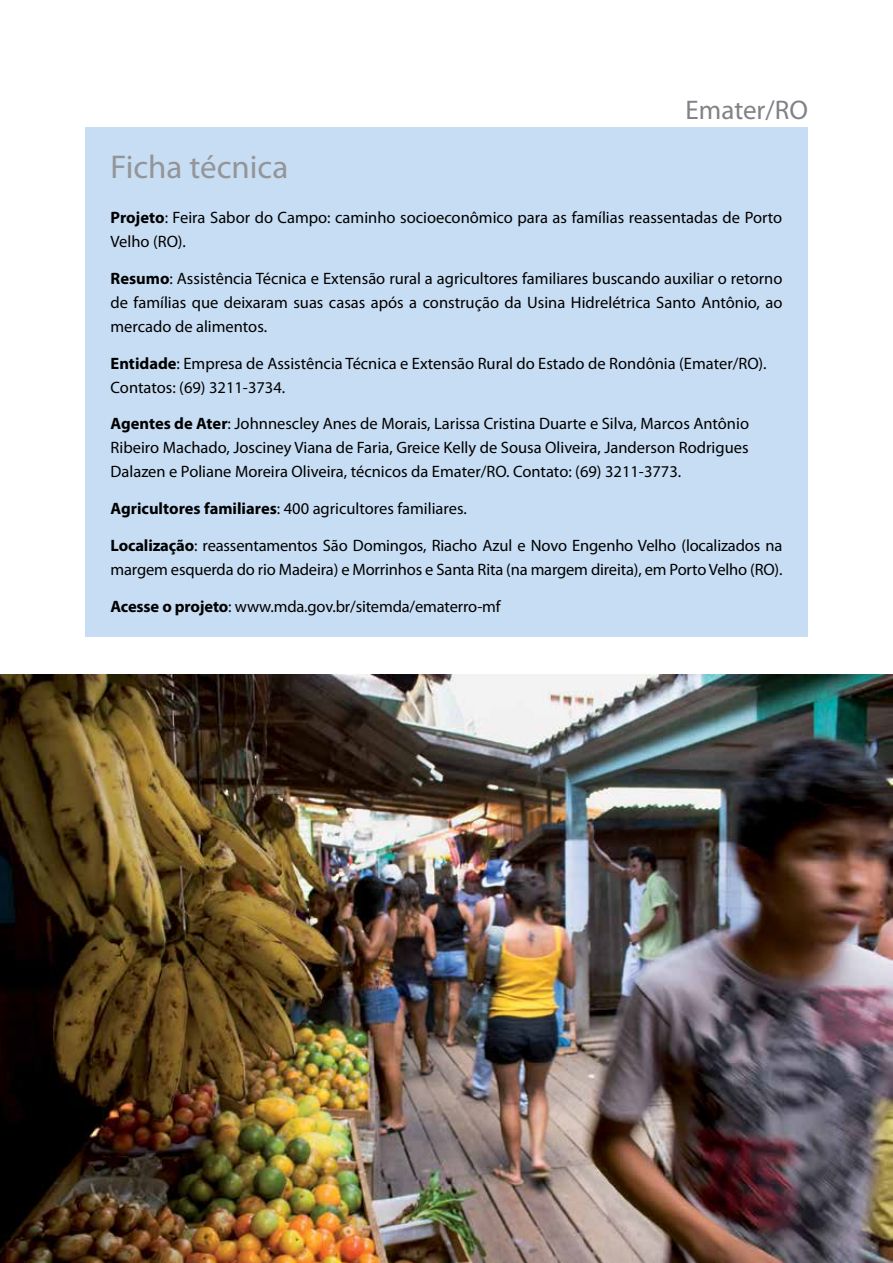
<style>
.page{position:relative;width:893px;height:1263px;background:#fff}
.page>*{position:absolute;margin:0;border:0;box-sizing:border-box;transform-origin:0 0}
.t1{font:33px "Myriad Pro";color:#939598}
.t2{font:27px "Myriad Pro";color:#808285}
.t3{font:16.5px/24px "Myriad Pro";color:#000}
.s1{font-weight:700}
</style>
<div class="page">
<div style="left:85px;top:128px;width:723px;height:509px;background:#c7ddf3"></div>
<img style="left:0;top:675px;width:893px;height:588px">
<h2 class="t2" style="left:686px;top:93px;width:124px">Emater/RO</h2>
<h1 class="t1" style="left:111px;top:146px;width:179px">Ficha técnica</h1>
<p class="t3" style="left:111px;top:205px;width:673px"><span class="s1">Projeto</span>: Feira Sabor do Campo: caminho socioeconômico para as famílias reassentadas de Porto<br>Velho (RO).</p>
<p class="t3" style="left:111px;top:266px;width:673px;text-align:justify"><span class="s1">Resumo</span>: Assistência Técnica e Extensão rural a agricultores familiares buscando auxiliar o retorno de famílias que deixaram suas casas após a construção da Usina Hidrelétrica Santo Antônio, ao mercado de alimentos.</p>
<p class="t3" style="left:111px;top:351px;width:658px"><span class="s1">Entidade</span>: Empresa de Assistência Técnica e Extensão Rural do Estado de Rondônia (Emater/RO).<br>Contatos: (69) 3211-3734.</p>
<p class="t3" style="left:111px;top:412px;width:640px;text-align:justify"><span class="s1">Agentes de Ater</span>: Johnnescley Anes de Morais, Larissa Cristina Duarte e Silva, Marcos Antônio Ribeiro Machado, Josciney Viana de Faria, Greice Kelly de Sousa Oliveira, Janderson Rodrigues Dalazen e Poliane Moreira Oliveira, técnicos da Emater/RO. Contato: (69) 3211-3773.</p>
<p class="t3" style="left:111px;top:496px;width:358px"><span class="s1">Agricultores familiares</span>: 400 agricultores familiares.</p>
<p class="t3" style="left:111px;top:533px;width:673px"><span class="s1">Localização</span>: reassentamentos São Domingos, Riacho Azul e Novo Engenho Velho (localizados na margem esquerda do rio Madeira) e Morrinhos e Santa Rita (na margem direita), em Porto Velho (RO).</p>
<p class="t3" style="left:111px;top:594px;width:392px"><span class="s1">Acesse o projeto</span>: www.mda.gov.br/sitemda/ematerro-mf</p>
</div>
